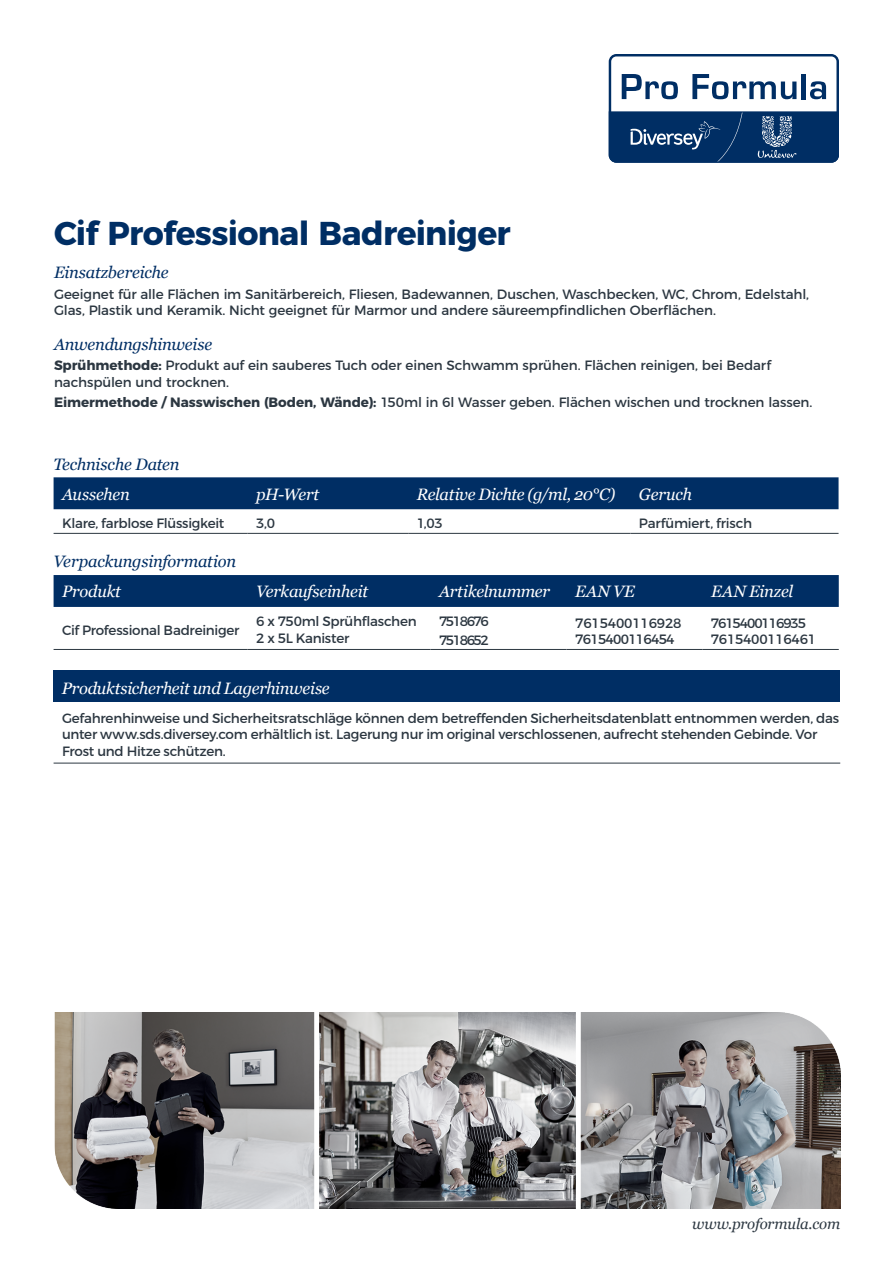
<style>
.page{position:relative;width:893px;height:1263px;background:#fff}
.page>*{position:absolute;margin:0;border:0;box-sizing:border-box;transform-origin:0 0}
.Product_Head_Blue_Pa{font:700 33px "Montserrat";letter-spacing:-.02em;color:#002e64}
.Table_Heads_Bold_Whi{font:italic 16.5px "Georgia";letter-spacing:-.015em;color:#fff}
.Subheads_Blue{font:italic 16.5px "Georgia";letter-spacing:-.015em;color:#002e64}
.t1{font:italic 15px "Georgia";letter-spacing:-.01em;color:#2c3741}
.Text_Regular_No_Bull{font:13.5px/16.2px "Montserrat";letter-spacing:-.005em;color:#2c3741}
.Table_Text_Black{font:13.5px/16.5px "Montserrat";letter-spacing:-.02em;color:#2c3741}
.Table_Text_Black-2{font:13.5px/16.5px "Montserrat";letter-spacing:-.05em;color:#2c3741}
.Table_Text_Black-3{font:13.5px/18.8px "Montserrat";letter-spacing:-.105em;color:#2c3741}
.s1{font-weight:700}
</style>
<div class="page">
<svg style="left:609px;top:54px;width:230px;height:109px"></svg>
<img style="left:54px;top:1012px;width:786px;height:197px">
<div style="left:54px;top:670px;width:786px;height:32px;background:#002e64"></div>
<hr style="left:54px;top:763px;width:786px;height:1px;background:#2c3741">
<div style="left:54px;top:575px;width:785px;height:32px;background:#002e64"></div>
<hr style="left:54px;top:649px;width:194px;height:1px;background:#2c3741">
<hr style="left:248px;top:649px;width:183px;height:1px;background:#2c3741">
<hr style="left:431px;top:649px;width:136px;height:1px;background:#2c3741">
<hr style="left:567px;top:649px;width:136px;height:1px;background:#2c3741">
<hr style="left:703px;top:649px;width:136px;height:1px;background:#2c3741">
<div style="left:54px;top:477px;width:784px;height:32px;background:#002e64"></div>
<hr style="left:54px;top:533px;width:194px;height:1px;background:#2c3741">
<hr style="left:248px;top:533px;width:160px;height:1px;background:#2c3741">
<hr style="left:408px;top:533px;width:222px;height:1px;background:#2c3741">
<hr style="left:630px;top:533px;width:208px;height:1px;background:#2c3741">
<p class="Product_Head_Blue_Pa" style="left:54px;top:206px;width:458px">Cif Professional Badreiniger</p>
<p class="Subheads_Blue" style="left:54px;top:262px;width:116px">Einsatzbereiche</p>
<p class="Text_Regular_No_Bull" style="left:54px;top:285px;width:757px">Geeignet für alle Flächen im Sanitärbereich, Fliesen, Badewannen, Duschen, Waschbecken, WC, Chrom, Edelstahl,<br>Glas, Plastik und Keramik. Nicht geeignet für Marmor und andere säureempfindlichen Oberflächen.</p>
<p class="Subheads_Blue" style="left:54px;top:334px;width:160px">Anwendungshinweise</p>
<p class="Text_Regular_No_Bull" style="left:54px;top:356px;width:718px"><span class="s1">Sprühmethode:</span> Produkt auf ein sauberes Tuch oder einen Schwamm sprühen. Flächen reinigen, bei Bedarf nachspülen und trocknen.</p>
<p class="Text_Regular_No_Bull" style="left:54px;top:393px;width:760px"><span class="s1">Eimermethode / Nasswischen (Boden, Wände):</span> 150ml in 6l Wasser geben. Flächen wischen und trocknen lassen.</p>
<p class="Subheads_Blue" style="left:54px;top:454px;width:128px">Technische Daten</p>
<p class="Table_Heads_Bold_Whi" style="left:62px;top:483px;width:69px">Aussehen</p>
<p class="Table_Heads_Bold_Whi" style="left:256px;top:483px;width:65px">pH-Wert</p>
<p class="Table_Heads_Bold_Whi" style="left:417px;top:483px;width:200px">Relative Dichte (g/ml, 20°C)</p>
<p class="Table_Heads_Bold_Whi" style="left:639px;top:483px;width:55px">Geruch</p>
<p class="Table_Text_Black" style="left:62px;top:513px;width:164px">Klare, farblose Flüssigkeit</p>
<p class="Table_Text_Black" style="left:256px;top:513px;width:20px">3,0</p>
<p class="Table_Text_Black" style="left:417px;top:513px;width:28px">1,03</p>
<p class="Table_Text_Black" style="left:639px;top:513px;width:115px">Parfümiert, frisch</p>
<p class="Subheads_Blue" style="left:54px;top:550px;width:184px">Verpackungsinformation</p>
<p class="Table_Heads_Bold_Whi" style="left:62px;top:581px;width:60px">Produkt</p>
<p class="Table_Heads_Bold_Whi" style="left:256px;top:581px;width:113px">Verkaufseinheit</p>
<p class="Table_Heads_Bold_Whi" style="left:439px;top:581px;width:113px">Artikelnummer</p>
<p class="Table_Heads_Bold_Whi" style="left:575px;top:581px;width:61px">EAN VE</p>
<p class="Table_Heads_Bold_Whi" style="left:711px;top:581px;width:84px">EAN Einzel</p>
<p class="Table_Text_Black" style="left:62px;top:620px;width:179px">Cif Professional Badreiniger</p>
<p class="Table_Text_Black" style="left:256px;top:612px;width:162px">6 x 750ml Sprühflaschen<br>2 x 5L Kanister</p>
<p class="Table_Text_Black-3" style="left:439px;top:611px;width:51px">7518676<br>7518652</p>
<p class="Table_Text_Black" style="left:575px;top:614px;width:108px">7615400116928<br>7615400116454</p>
<p class="Table_Text_Black-2" style="left:711px;top:614px;width:107px">7615400116935<br>7615400116461</p>
<p class="Table_Heads_Bold_Whi" style="left:62px;top:677px;width:269px">Produktsicherheit und Lagerhinweise</p>
<p class="Table_Text_Black" style="left:62px;top:708px;width:778px">Gefahrenhinweise und Sicherheitsratschläge können dem betreffenden Sicherheitsdatenblatt entnommen werden, das unter www.sds.diversey.com erhältlich ist. Lagerung nur im original verschlossenen, aufrecht stehenden Gebinde. Vor<br>Frost und Hitze schützen.</p>
<p class="t1" style="left:692px;top:1215px;width:150px">www.proformula.com</p>
</div>
